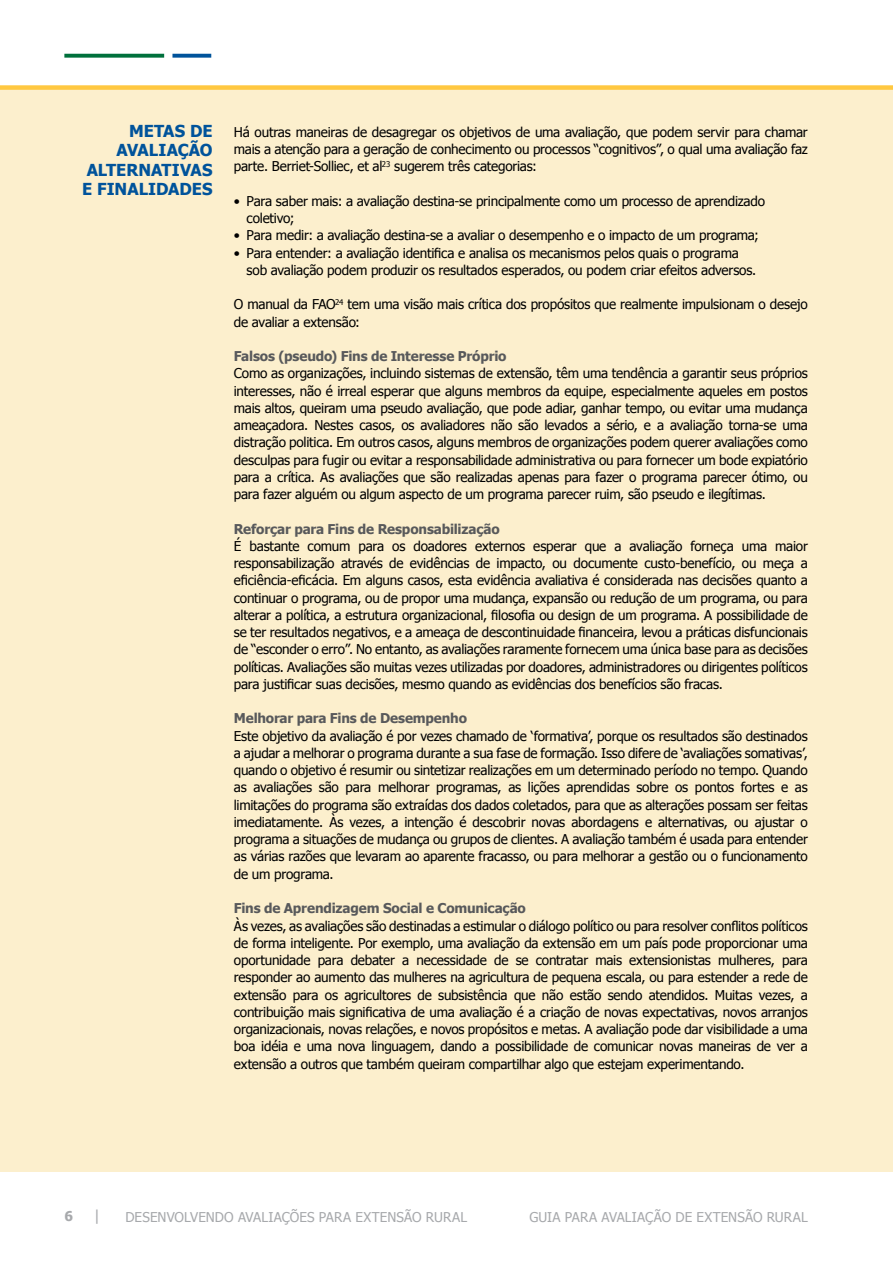
<style>
.page{position:relative;width:893px;height:1263px;background:#fff}
.page>*{position:absolute;margin:0;border:0;box-sizing:border-box;transform-origin:0 0}
.t1{font:700 16.5px/19.5px "Tahoma";letter-spacing:-.005em;color:#00539b}
.t2{font:13.5px/17.2px "Tahoma";letter-spacing:-.015em;color:#000;text-align:justify}
.t3{font:700 13.5px "Tahoma";letter-spacing:-.015em;color:#58595b}
.t4{font:13.5px "Tahoma";letter-spacing:.01em;color:#a7a9ac}
.t5{font:700 13.5px "Tahoma";color:#a7a9ac}
.s1{font-weight:400;font-size:15px}
</style>
<div class="page">
<svg style="left:64px;top:54px;width:100px;height:4px"></svg>
<svg style="left:172px;top:54px;width:39px;height:4px"></svg>
<div style="left:0;top:88px;width:893px;height:1084px;background:#fcefcd"></div>
<div style="left:0;top:85px;width:893px;height:5px;background:#ffc841"></div>
<p class="t1" style="left:117px;top:120px;width:95px;text-indent:12px">METAS DE<br>AVALIAÇÃO</p>
<p class="t1" style="left:87px;top:159px;width:23px">ALTERN</p>
<p class="t1" style="left:82px;top:159px;width:132px;text-align:right">ATIVAS<br>E FINALIDADES</p>
<p class="t2" style="left:234px;top:123px;width:575px">Há outras maneiras de desagregar os objetivos de uma avaliação, que podem servir para chamar mais a atenção para a geração de conhecimento ou processos “cognitivos”, o qual uma avaliação faz parte. Berriet-Solliec, et al<sup>23</sup> sugerem três categorias:</p>
<p class="t2" style="left:247px;top:192px;width:520px;text-indent:-13px">• Para saber mais: a avaliação destina-se principalmente como um processo de aprendizado coletivo;</p>
<p class="t2" style="left:234px;top:226px;width:527px">• Para medir: a avaliação destina-se a avaliar o desempenho e o impacto de um programa;</p>
<p class="t2" style="left:247px;top:243px;width:511px;text-indent:-13px">• Para entender: a avaliação identifica e analisa os mecanismos pelos quais o programa sob avaliação podem produzir os resultados esperados, ou podem criar efeitos adversos.</p>
<p class="t2" style="left:234px;top:295px;width:575px">O manual da FAO<sup>24</sup> tem uma visão mais crítica dos propósitos que realmente impulsionam o desejo de avaliar a extensão:</p>
<p class="t3" style="left:234px;top:347px;width:274px">Falsos (pseudo) Fins de Interesse Próprio</p>
<p class="t2" style="left:234px;top:364px;width:576px">Como as organizações, incluindo sistemas de extensão, têm uma tendência a garantir seus próprios interesses, não é irreal esperar que alguns membros da equipe, especialmente aqueles em postos mais altos, queiram uma pseudo avaliação, que pode adiar, ganhar tempo, ou evitar uma mudança ameaçadora. Nestes casos, os avaliadores não são levados a sério, e a avaliação torna-se uma distração politica. Em outros casos, alguns membros de organizações podem querer avaliações como desculpas para fugir ou evitar a responsabilidade administrativa ou para fornecer um bode expiatório para a crítica. As avaliações que são realizadas apenas para fazer o programa parecer ótimo, ou para fazer alguém ou algum aspecto de um programa parecer ruim, são pseudo e ilegítimas.</p>
<p class="t3" style="left:234px;top:519px;width:267px">Reforçar para Fins de Responsabilização</p>
<p class="t2" style="left:234px;top:537px;width:576px">É bastante comum para os doadores externos esperar que a avaliação forneça uma maior responsabilização através de evidências de impacto, ou documente custo-benefício, ou meça a eficiência-eficácia. Em alguns casos, esta evidência avaliativa é considerada nas decisões quanto a continuar o programa, ou de propor uma mudança, expansão ou redução de um programa, ou para alterar a política, a estrutura organizacional, filosofia ou design de um programa. A possibilidade de se ter resultados negativos, e a ameaça de descontinuidade financeira, levou a práticas disfuncionais de “esconder o erro”. No entanto, as avaliações raramente fornecem uma única base para as decisões políticas. Avaliações são muitas vezes utilizadas por doadores, administradores ou dirigentes políticos para justificar suas decisões, mesmo quando as evidências dos benefícios são fracas.</p>
<p class="t3" style="left:234px;top:709px;width:235px">Melhorar para Fins de Desempenho</p>
<p class="t2" style="left:234px;top:726px;width:576px">Este objetivo da avaliação é por vezes chamado de ‘formativa’, porque os resultados são destinados a ajudar a melhorar o programa durante a sua fase de formação. Isso difere de ‘avaliações somativas’, quando o objetivo é resumir ou sintetizar realizações em um determinado período no tempo. Quando as avaliações são para melhorar programas, as lições aprendidas sobre os pontos fortes e as limitações do programa são extraídas dos dados coletados, para que as alterações possam ser feitas imediatamente. Às vezes, a intenção é descobrir novas abordagens e alternativas, ou ajustar o programa a situações de mudança ou grupos de clientes. A avaliação também é usada para entender as várias razões que levaram ao aparente fracasso, ou para melhorar a gestão ou o funcionamento de um programa.</p>
<p class="t3" style="left:234px;top:899px;width:294px">Fins de Aprendizagem Social e Comunicação</p>
<p class="t2" style="left:234px;top:916px;width:575px">Às vezes, as avaliações são destinadas a estimular o diálogo político ou para resolver conflitos políticos de forma inteligente. Por exemplo, uma avaliação da extensão em um país pode proporcionar uma oportunidade para debater a necessidade de se contratar mais extensionistas mulheres, para responder ao aumento das mulheres na agricultura de pequena escala, ou para estender a rede de extensão para os agricultores de subsistência que não estão sendo atendidos. Muitas vezes, a contribuição mais significativa de uma avaliação é a criação de novas expectativas, novos arranjos organizacionais, novas relações, e novos propósitos e metas. A avaliação pode dar visibilidade a uma boa idéia e uma nova linguagem, dando a possibilidade de comunicar novas maneiras de ver a extensão a outros que também queiram compartilhar algo que estejam experimentando.</p>
<p class="t5" style="left:64px;top:1206px;width:37px">6 <span class="s1">|</span></p>
<p class="t4" style="left:125px;top:1208px;width:343px">Desenvolvendo Avaliações para Extensão Rural</p>
<p class="t4" style="left:529px;top:1208px;width:280px">Guia para Avaliação de Extensão Rural</p>
</div>
